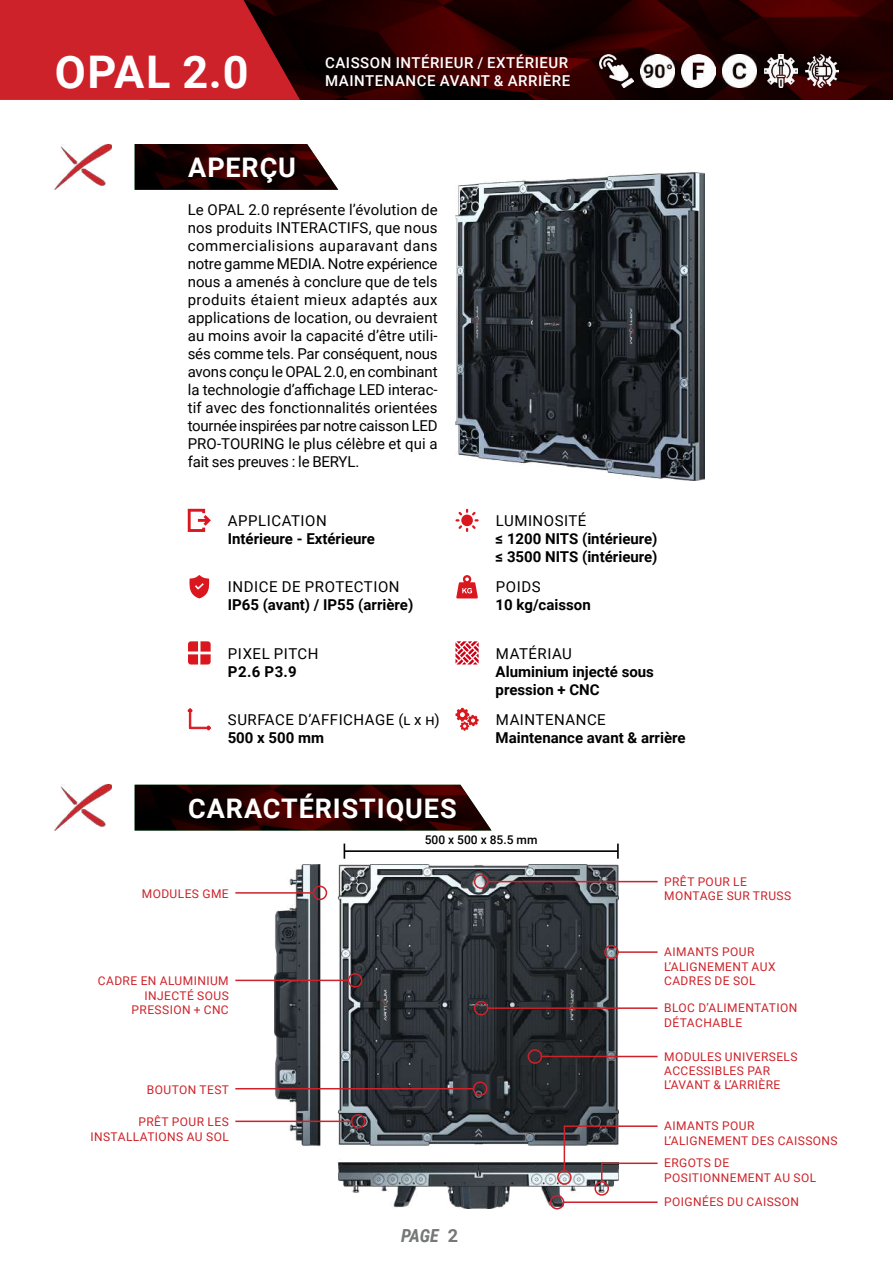
<style>
.page{position:relative;width:893px;height:1263px;background:#fff}
.page>*{position:absolute;margin:0;border:0;box-sizing:border-box;transform-origin:0 0}
.t1{font:700 45px "Roboto";color:#fff}
.t2{font:700 27px "Roboto";letter-spacing:.035em;color:#fff}
.t3{font:italic 700 18px "Roboto Condensed";color:#767778}
.t4{font:15px/18px "Roboto";letter-spacing:.035em;color:#000;text-align:justify}
.t5{font:700 15px/18px "Roboto";color:#000}
.t6{font:500 15px/18px "Roboto";letter-spacing:.035em;color:#fff}
.t7{font:12px/14.4px "Roboto";letter-spacing:.035em;color:#cd2229}
.t8{font:500 12px "Roboto";color:#000}
.s1{font-family:"Roboto";font-style:normal;color:#787677}
</style>
<div class="page">
<hr style="left:344px;top:850px;width:274px;height:2px;background:#000">
<svg style="left:617px;top:844px;width:2px;height:15px"></svg>
<svg style="left:344px;top:844px;width:1px;height:15px"></svg>
<img style="left:135px;top:785px;width:357px;height:45px">
<img style="left:54px;top:785px;width:58px;height:45px">
<img style="left:135px;top:144px;width:203px;height:46px">
<img style="left:54px;top:144px;width:58px;height:46px">
<svg style="left:189px;top:575px;width:20px;height:23px"></svg>
<svg style="left:188px;top:641px;width:23px;height:23px"></svg>
<svg style="left:188px;top:509px;width:23px;height:23px"></svg>
<svg style="left:455px;top:641px;width:24px;height:23px"></svg>
<svg style="left:455px;top:708px;width:24px;height:23px"></svg>
<svg style="left:456px;top:575px;width:22px;height:23px"></svg>
<svg style="left:188px;top:708px;width:23px;height:23px"></svg>
<svg style="left:455px;top:509px;width:24px;height:23px"></svg>
<img style="left:300px;top:0;width:593px;height:100px">
<svg style="left:0;top:0;width:300px;height:100px;background:#bb1e25"></svg>
<img style="left:805px;top:54px;width:34px;height:34px">
<img style="left:764px;top:54px;width:34px;height:34px">
<img style="left:723px;top:54px;width:34px;height:34px">
<img style="left:682px;top:54px;width:33px;height:34px">
<img style="left:640px;top:54px;width:34px;height:34px">
<img style="left:599px;top:54px;width:34px;height:34px">
<img style="left:456px;top:173px;width:249px;height:307px">
<img style="left:274px;top:864px;width:345px;height:345px">
<div style="left:474px;top:874px;width:14px;height:15px;border:2px solid #cd2229;border-radius:50%"></div>
<div style="left:474px;top:1001px;width:14px;height:14px;border:2px solid #cd2229;border-radius:50%"></div>
<div style="left:528px;top:1049px;width:14px;height:15px;border:2px solid #cd2229;border-radius:50%"></div>
<div style="left:604px;top:945px;width:15px;height:14px;border:2px solid #cd2229;border-radius:50%"></div>
<div style="left:313px;top:885px;width:14px;height:15px;border:2px solid #cd2229;border-radius:50%"></div>
<div style="left:351px;top:1114px;width:14px;height:14px;border:2px solid #cd2229;border-radius:50%"></div>
<div style="left:348px;top:973px;width:14px;height:15px;border:2px solid #cd2229;border-radius:50%"></div>
<div style="left:473px;top:1081px;width:14px;height:15px;border:2px solid #cd2229;border-radius:50%"></div>
<div style="left:550px;top:1195px;width:14px;height:14px;border:2px solid #cd2229;border-radius:50%"></div>
<div style="left:594px;top:1181px;width:15px;height:15px;border:2px solid #cd2229;border-radius:50%"></div>
<div style="left:557px;top:1170px;width:15px;height:15px;border:2px solid #cd2229;border-radius:50%"></div>
<hr style="left:487px;top:881px;width:171px;height:1px;background:#cd2229">
<hr style="left:487px;top:1007px;width:171px;height:2px;background:#cd2229">
<hr style="left:541px;top:1056px;width:117px;height:1px;background:#cd2229">
<hr style="left:618px;top:951px;width:40px;height:2px;background:#cd2229">
<hr style="left:235px;top:892px;width:79px;height:2px;background:#cd2229">
<hr style="left:235px;top:1120px;width:117px;height:2px;background:#cd2229">
<hr style="left:235px;top:980px;width:114px;height:1px;background:#cd2229">
<hr style="left:235px;top:1088px;width:239px;height:1px;background:#cd2229">
<hr style="left:563px;top:1201px;width:95px;height:2px;background:#cd2229">
<svg style="left:563px;top:1125px;width:95px;height:58px"></svg>
<h1 class="t1" style="left:55px;top:40px;width:195px">OPAL 2.0</h1>
<p class="t6" style="left:325px;top:53px;width:247px">CAISSON INTÉRIEUR / EXTÉRIEUR<br>MAINTENANCE AVANT &amp; ARRIÈRE</p>
<h2 class="t2" style="left:188px;top:149px;width:109px">APERÇU</h2>
<p class="t4" style="left:188px;top:200px;width:251px">Le OPAL 2.0 représente l’évolution de nos produits INTERACTIFS, que nous commercialisions auparavant dans notre gamme MEDIA. Notre expérience nous a amenés à conclure que de tels produits étaient mieux adaptés aux applications de location, ou devraient au moins avoir la capacité d’être utili&shy;sés comme tels. Par conséquent, nous avons conçu le OPAL 2.0, en combinant la technologie d’affichage LED interac&shy;tif avec des fonctionnalités orientées tournée inspirées par notre caisson LED PRO-TOURING le plus célèbre et qui a fait ses preuves : le BERYL.</p>
<p class="t4" style="left:228px;top:511px;width:100px">APPLICATION</p>
<p class="t5" style="left:228px;top:529px;width:149px">Intérieure - Extérieure</p>
<p class="t4" style="left:228px;top:577px;width:173px">INDICE DE PROTECTION</p>
<p class="t5" style="left:228px;top:595px;width:187px">IP65 (avant) / IP55 (arrière)</p>
<p class="t4" style="left:228px;top:644px;width:92px">PIXEL PITCH</p>
<p class="t5" style="left:228px;top:662px;width:70px">P2.6 P3.9</p>
<p class="t4" style="left:228px;top:710px;width:213px">SURFACE D’AFFICHAGE (l x h)</p>
<p class="t5" style="left:228px;top:728px;width:98px">500 x 500 mm</p>
<h2 class="t2" style="left:188px;top:789px;width:270px">CARACTÉRISTIQUES</h2>
<p class="t4" style="left:496px;top:511px;width:92px">LUMINOSITÉ</p>
<p class="t5" style="left:496px;top:529px;width:163px">≤ 1200 NITS (intérieure) ≤ 3500 NITS (intérieure)</p>
<p class="t4" style="left:496px;top:577px;width:46px">POIDS</p>
<p class="t5" style="left:496px;top:595px;width:97px">10 kg/caisson</p>
<p class="t4" style="left:496px;top:644px;width:78px">MATÉRIAU</p>
<p class="t5" style="left:496px;top:662px;width:160px">Aluminium injecté sous pression + CNC</p>
<p class="t4" style="left:496px;top:710px;width:111px">MAINTENANCE</p>
<p class="t5" style="left:496px;top:728px;width:191px">Maintenance avant &amp; arrière</p>
<p class="t7" style="left:142px;top:886px;width:88px">MODULES GME</p>
<p class="t7" style="left:98px;top:973px;width:132px;text-align:right">CADRE EN ALUMINIUM<br>INJECTÉ SOUS<br>PRESSION + CNC</p>
<p class="t7" style="left:147px;top:1082px;width:84px">BOUTON TEST</p>
<p class="t7" style="left:90px;top:1114px;width:140px;text-align:right">PRÊT POUR LES<br>INSTALLATIONS AU SOL</p>
<p class="t8" style="left:425px;top:831px;width:114px">500 x 500 x 85.5 mm</p>
<p class="t3" style="left:401px;top:1223px;width:59px">PAGE <span class="s1">2</span></p>
<p class="t7" style="left:664px;top:874px;width:129px">PRÊT POUR LE<br>MONTAGE SUR TRUSS</p>
<p class="t7" style="left:664px;top:944px;width:113px">AIMANTS POUR<br>L’ALIGNEMENT AUX<br>CADRES DE SOL</p>
<p class="t7" style="left:664px;top:1000px;width:135px">BLOC D’ALIMENTATION<br>DÉTACHABLE</p>
<p class="t7" style="left:664px;top:1049px;width:135px">MODULES UNIVERSELS<br>ACCESSIBLES PAR<br>L’AVANT &amp; L’ARRIÈRE</p>
<p class="t7" style="left:664px;top:1118px;width:175px">AIMANTS POUR<br>L’ALIGNEMENT DES CAISSONS</p>
<p class="t7" style="left:664px;top:1155px;width:154px">ERGOTS DE<br>POSITIONNEMENT AU SOL</p>
<p class="t7" style="left:664px;top:1194px;width:136px">POIGNÉES DU CAISSON</p>
</div>
